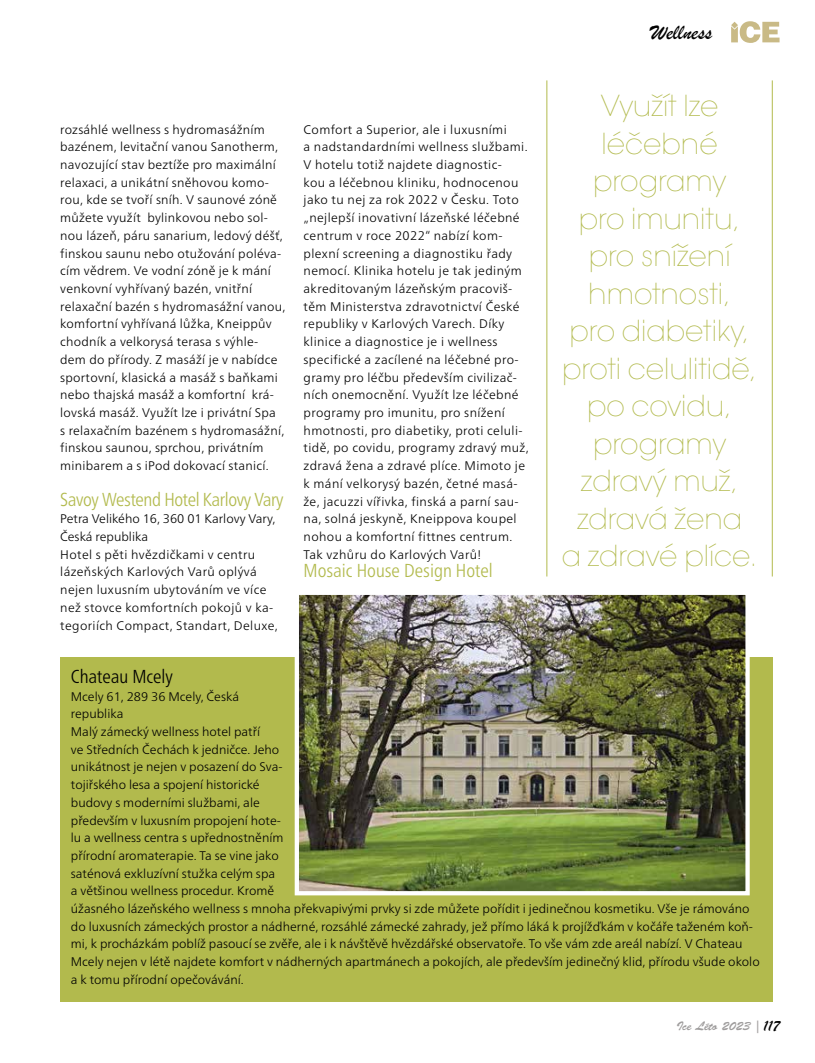
<style>
.page{position:relative;width:815px;height:1063px;background:#fff}
.page>*{position:absolute;margin:0;border:0;box-sizing:border-box;transform-origin:0 0}
.t1{font:28.75px/37.5px "Avant Garde Gothic Ex Lt ITC";color:#b2ba4d;text-align:center}
.t2{font:22.5px "Brush Script";color:#000}
.t3{font:300 condensed 18.75px "Frutiger Neue LTW1 G";letter-spacing:-.02em;color:#b2ba4d}
.t4{font:300 condensed 18.75px "Frutiger Neue LTW1 G";color:#b2ba4d}
.t5{font:300 condensed 18.75px "Frutiger Neue LTW1 G";color:#000}
.t6{font:300 12.5px/17.8px "Frutiger Neue LTW1 G";letter-spacing:.02em;color:#000}
.t7{font:300 12.5px/17.8px "Frutiger Neue LTW1 G";color:#000}
.t8{font:12.5px "Brush Script Std";color:#9f9d9d}
.s1{font-family:"Brush Script";font-size:16.25px;color:#000}
</style>
<div class="page">
<svg style="left:731px;top:21px;width:49px;height:22px"></svg>
<div style="left:60px;top:657px;width:712px;height:345px;background:#b2ba4d"></div>
<img style="left:300px;top:596px;width:445px;height:294px">
<div style="left:295px;top:591px;width:455px;height:304px;border:4px solid #fff"></div>
<hr style="left:547px;top:80px;width:1px;height:496px;background:#b2ba4d">
<hr style="left:772px;top:80px;width:1px;height:496px;background:#b2ba4d">
<p class="t6" style="left:60px;top:119px;width:227px">rozsáhlé wellness s hydromasážním bazénem, levitační vanou Sanotherm, navozující stav beztíže pro maximální relaxaci, a unikátní sněhovou komo&shy;rou, kde se tvoří sníh. V saunové zóně můžete využít bylinkovou nebo sol&shy;nou lázeň, páru sanarium, ledový déšť, finskou saunu nebo otužování poléva&shy;cím vědrem. Ve vodní zóně je k mání venkovní vyhřívaný bazén, vnitřní relaxační bazén s hydromasážní vanou, komfortní vyhřívaná lůžka, Kneippův chodník a velkorysá terasa s výhle&shy;dem do přírody. Z masáží je v nabídce sportovní, klasická a masáž s baňkami nebo thajská masáž a komfortní krá&shy;lovská masáž. Využít lze i privátní Spa<br>s relaxačním bazénem s hydromasážní, finskou saunou, sprchou, privátním minibarem a s iPod dokovací stanicí.</p>
<h3 class="t3" style="left:60px;top:485px;width:225px">Savoy Westend Hotel Karlovy Vary</h3>
<p class="t6" style="left:60px;top:509px;width:219px">Petra Velikého 16, 360 01 Karlovy Vary, Česká republika<br>Hotel s pěti hvězdičkami v centru lázeňských Karlových Varů oplývá nejen luxusním ubytováním ve více než stovce komfortních pokojů v ka&shy;tegoriích Compact, Standart, Deluxe,</p>
<p class="t6" style="left:304px;top:119px;width:227px">Comfort a Superior, ale i luxusními<br>a nadstandardními wellness službami.<br>V hotelu totiž najdete diagnostic-<br>kou a léčebnou kliniku, hodnocenou jako tu nej za rok 2022 v Česku. Toto „nejlepší inovativní lázeňské léčebné centrum v roce 2022“ nabízí kom&shy;plexní screening a diagnostiku řady nemocí. Klinika hotelu je tak jediným akreditovaným lázeňským pracoviš&shy;těm Ministerstva zdravotnictví České republiky v Karlových Varech. Díky klinice a diagnostice je i wellness specifické a zacílené na léčebné pro&shy;gramy pro léčbu především civilizač&shy;ních onemocnění. Využít lze léčebné programy pro imunitu, pro snížení hmotnosti, pro diabetiky, proti celuli&shy;tidě, po covidu, programy zdravý muž, zdravá žena a zdravé plíce. Mimoto je k mání velkorysý bazén, četné masá&shy;že, jacuzzi vířivka, finská a parní sau&shy;na, solná jeskyně, Kneippova koupel nohou a komfortní fittnes centrum.<br>Tak vzhůru do Karlových Varů!</p>
<h3 class="t4" style="left:304px;top:556px;width:191px">Mosaic House Design Hotel</h3>
<h2 class="t2" style="left:651px;top:17px;width:63px">Wellness</h2>
<h1 class="t1" style="left:562px;top:87px;width:197px">Využít lze léčebné programy<br>pro imunitu, pro snížení hmotnosti,<br>pro diabetiky, proti celulitidě, po covidu, programy zdravý muž, zdravá žena<br>a zdravé plíce.</h1>
<h3 class="t5" style="left:71px;top:662px;width:103px">Chateau Mcely</h3>
<p class="t7" style="left:71px;top:686px;width:690px">Mcely 61, 289 36 Mcely, Česká<br>republika<br>Malý zámecký wellness hotel patří<br>ve Středních Čechách k jedničce. Jeho<br>unikátnost je nejen v posazení do Sva-<br>tojiřského lesa a spojení historické<br>budovy s moderními službami, ale<br>především v luxusním propojení hote-<br>lu a wellness centra s upřednostněním<br>přírodní aromaterapie. Ta se vine jako<br>saténová exkluzívní stužka celým spa<br>a většinou wellness procedur. Kromě<br>úžasného lázeňského wellness s mnoha překvapivými prvky si zde můžete pořídit i jedinečnou kosmetiku. Vše je rámováno do luxusních zámeckých prostor a nádherné, rozsáhlé zámecké zahrady, jež přímo láká k projížďkám v kočáře taženém koň&shy;mi, k procházkám poblíž pasoucí se zvěře, ale i k návštěvě hvězdářské observatoře. To vše vám zde areál nabízí. V Chateau Mcely nejen v létě najdete komfort v nádherných apartmánech a pokojích, ale především jedinečný klid, přírodu všude okolo a k tomu přírodní opečovávání.</p>
<p class="t8" style="left:676px;top:1019px;width:105px">Ice Léto 2023 | <span class="s1">117</span></p>
</div>
